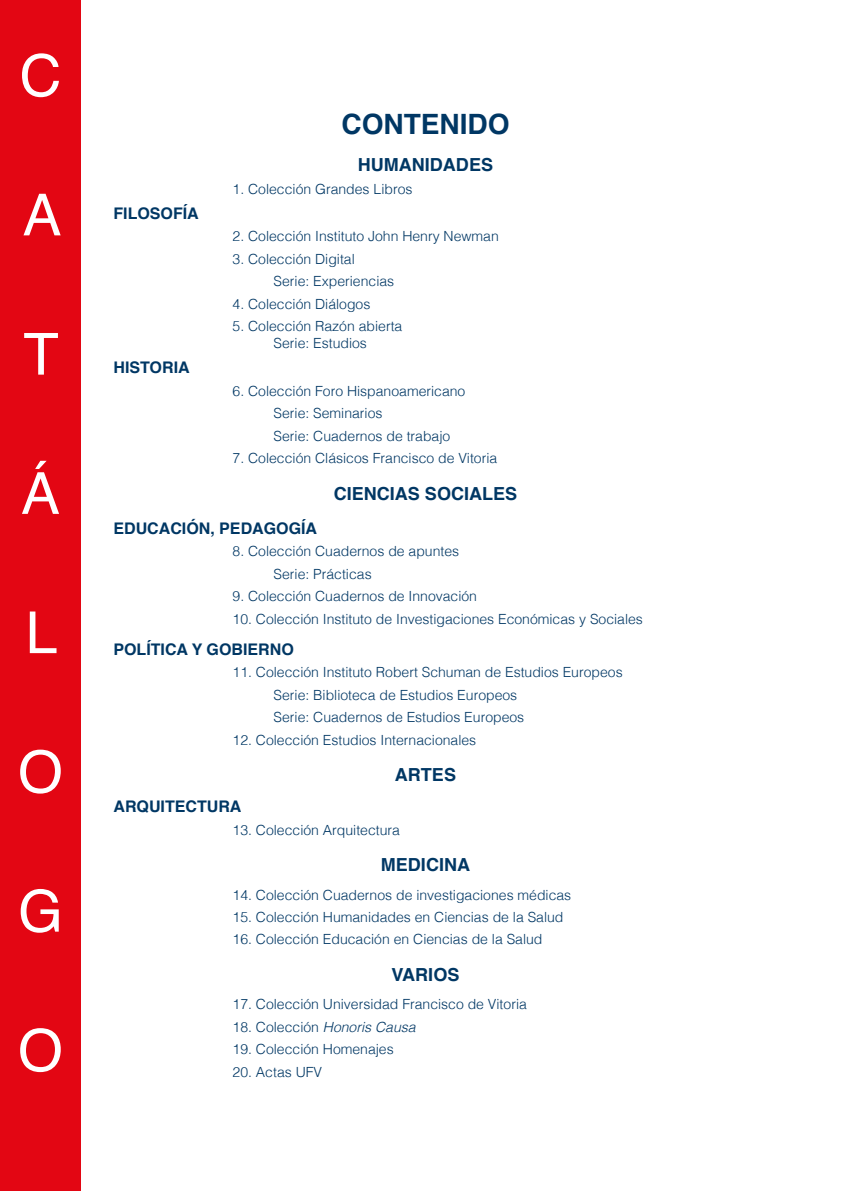
<style>
.page{position:relative;width:851px;height:1191px;background:#fff}
.page>*{position:absolute;margin:0;border:0;box-sizing:border-box;transform-origin:0 0}
.t1{font:58px "Helvetica";color:#fff}
.t2{font:700 28px "Helvetica";color:#003764}
.t3{font:700 18px "Helvetica";color:#003764}
.t4{font:700 16px "Helvetica";color:#003764}
.t5{font:300 14px/22.4px "Helvetica";color:#003764}
.s1{font-style:italic}
</style>
<div class="page">
<div style="left:0;top:0;width:81px;height:1191px;background:#e30613"></div>
<h1 class="t1" style="left:19px;top:31px;width:43px">C</h1>
<h1 class="t1" style="left:23px;top:170px;width:40px">A</h1>
<h1 class="t1" style="left:23px;top:309px;width:37px">T</h1>
<h1 class="t1" style="left:21px;top:449px;width:40px">Á</h1>
<h1 class="t1" style="left:25px;top:588px;width:34px">L</h1>
<h1 class="t1" style="left:18px;top:727px;width:47px">O</h1>
<h1 class="t1" style="left:18px;top:866px;width:47px">G</h1>
<h1 class="t1" style="left:18px;top:1005px;width:47px">O</h1>
<p class="t4" style="left:113px;top:200px;width:87px">FILOSOFÍA</p>
<p class="t4" style="left:113px;top:355px;width:78px">HISTORIA</p>
<h2 class="t2" style="left:341px;top:102px;width:169px">CONTENIDO</h2>
<p class="t3" style="left:358px;top:150px;width:136px">HUMANIDADES</p>
<p class="t5" style="left:232px;top:176px;width:181px">1. Colección Grandes Libros</p>
<p class="t5" style="left:232px;top:224px;width:268px">2. Colección Instituto John Henry Newman</p>
<p class="t5" style="left:273px;top:247px;width:122px;text-indent:-41px">3. Colección Digital<br>Serie: Experiencias</p>
<p class="t5" style="left:232px;top:292px;width:139px">4. Colección Diálogos</p>
<p class="t5" style="left:232px;top:317px;width:171px;line-height:16.8px;text-align:center">5. Colección Razón abierta<br>Serie: Estudios</p>
<p class="t5" style="left:273px;top:379px;width:193px;text-indent:-41px">6. Colección Foro Hispanoamericano<br>Serie: Seminarios<br>Serie: Cuadernos de trabajo</p>
<p class="t5" style="left:232px;top:446px;width:266px">7. Colección Clásicos Francisco de Vitoria</p>
<p class="t3" style="left:334px;top:479px;width:185px">CIENCIAS SOCIALES</p>
<p class="t4" style="left:113px;top:515px;width:205px">EDUCACIÓN, PEDAGOGÍA</p>
<p class="t5" style="left:273px;top:539px;width:187px;text-indent:-41px">8. Colección Cuadernos de apuntes<br>Serie: Prácticas</p>
<p class="t5" style="left:232px;top:584px;width:246px">9. Colección Cuadernos de Innovación</p>
<p class="t5" style="left:232px;top:606px;width:412px">10. Colección Instituto de Investigaciones Económicas y Sociales</p>
<p class="t4" style="left:113px;top:636px;width:182px">POLÍTICA Y GOBIERNO</p>
<p class="t5" style="left:273px;top:660px;width:350px;text-indent:-41px">11. Colección Instituto Robert Schuman de Estudios Europeos<br>Serie: Biblioteca de Estudios Europeos<br>Serie: Cuadernos de Estudios Europeos</p>
<p class="t5" style="left:232px;top:727px;width:245px">12. Colección Estudios Internacionales</p>
<p class="t3" style="left:395px;top:760px;width:63px">ARTES</p>
<p class="t4" style="left:113px;top:793px;width:129px">ARQUITECTURA</p>
<p class="t5" style="left:232px;top:817px;width:169px">13. Colección Arquitectura</p>
<p class="t3" style="left:381px;top:850px;width:90px">MEDICINA</p>
<p class="t5" style="left:232px;top:882px;width:340px">14. Colección Cuadernos de investigaciones médicas</p>
<p class="t5" style="left:232px;top:904px;width:332px">15. Colección Humanidades en Ciencias de la Salud</p>
<p class="t5" style="left:232px;top:927px;width:311px">16. Colección Educación en Ciencias de la Salud</p>
<p class="t3" style="left:391px;top:960px;width:69px">VARIOS</p>
<p class="t5" style="left:232px;top:992px;width:296px">17. Colección Universidad Francisco de Vitoria</p>
<p class="t5" style="left:232px;top:1014px;width:184px">18. Colección <span class="s1">Honoris Causa</span></p>
<p class="t5" style="left:232px;top:1037px;width:163px">19. Colección Homenajes</p>
<p class="t5" style="left:232px;top:1059px;width:91px">20. Actas UFV</p>
</div>
